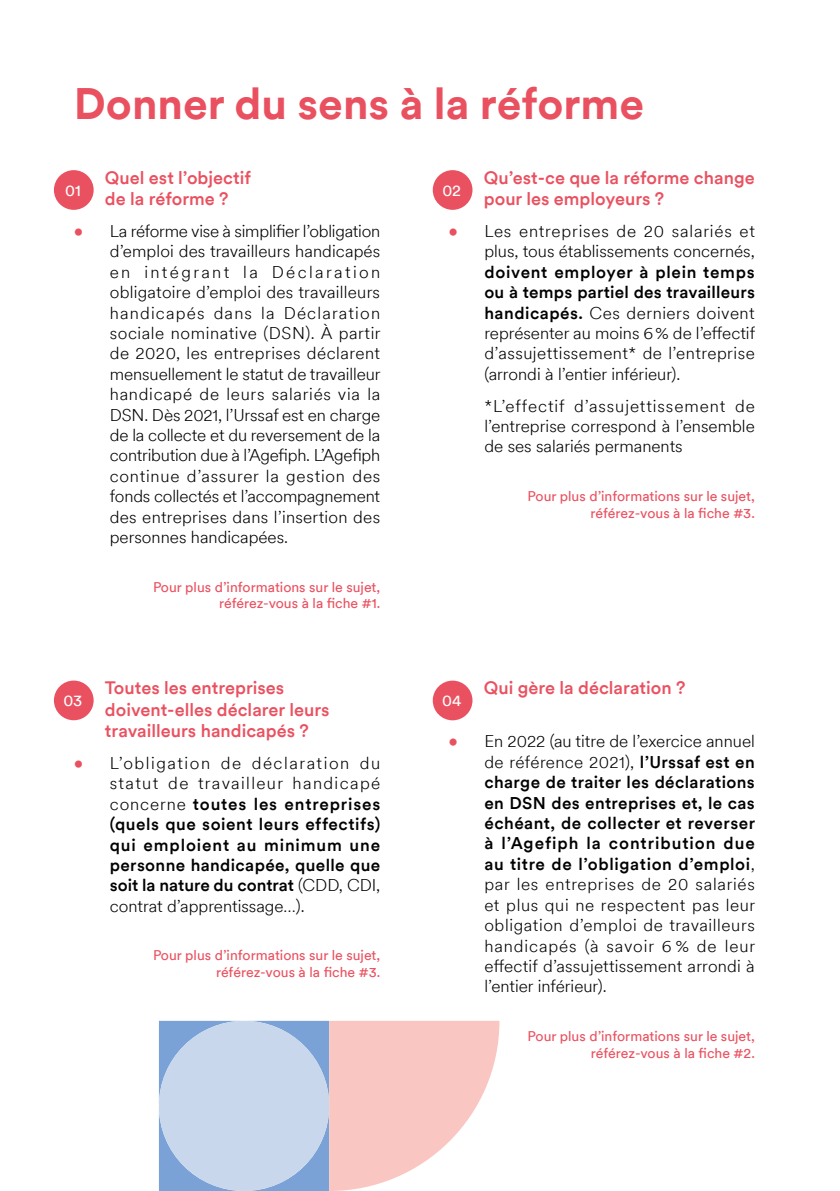
<style>
.page{position:relative;width:840px;height:1191px;background:#fff}
.page>*{position:absolute;margin:0;border:0;box-sizing:border-box;transform-origin:0 0}
.t1{font:700 44px "Circular";color:#ea5160}
.t2{font:500 18px/21.6px "Circular";color:#ea5160}
.t3{font:300 17px/20.4px "Circular";color:#000;text-align:justify}
.t4{font:500 17px/20.4px "Circular";letter-spacing:.02em;color:#000;text-align:justify}
.t5{font:16px "Circular";color:#fff}
.t6{font:14px "Circular";color:#ea5160}
.s1{font-weight:400;color:#ea5160}
.s2{font-weight:300}
.s3{font-weight:500}
</style>
<div class="page">
<div style="left:54px;top:170px;width:40px;height:40px;background:#ea5160;border-radius:50%"></div>
<div style="left:54px;top:680px;width:40px;height:40px;background:#ea5160;border-radius:50%"></div>
<div style="left:432px;top:170px;width:40px;height:40px;background:#ea5160;border-radius:50%"></div>
<div style="left:432px;top:680px;width:40px;height:40px;background:#ea5160;border-radius:50%"></div>
<svg style="left:159px;top:1020px;width:340px;height:171px;background:#d9cfda"></svg>
<p class="t1" style="left:74px;top:73px;width:571px">Donner du sens à la réforme</p>
<p class="t2" style="left:105px;top:166px;width:147px">Quel est l’objectif</p>
<p class="t2" style="left:105px;top:187px;width:125px">de la réforme ?</p>
<p class="t3" style="left:110px;top:220px;width:272px;text-indent:-36px"><span class="s1">•</span> La réforme vise à simplifier l’obligation d’emploi des travailleurs handicapés en intégrant la Déclaration obligatoire d’emploi des travailleurs handicapés dans la Déclaration sociale nominative (DSN). À partir de 2020, les entreprises déclarent mensuellement le statut de travailleur handicapé de leurs salariés via la DSN. Dès 2021, l’Urssaf est en charge de la collecte et du reversement de la contribution due à l’Agefiph. L’Agefiph continue d’assurer la gestion des fonds collectés et l’accompagnement des entreprises dans l’insertion des personnes handicapées.</p>
<p class="t6" style="left:153px;top:577px;width:229px">Pour plus d’informations sur le sujet,</p>
<p class="t6" style="left:219px;top:594px;width:162px">référez-vous à la fiche #1.</p>
<p class="t5" style="left:65px;top:180px;width:17px">01</p>
<p class="t2" style="left:105px;top:676px;width:181px">Toutes les entreprises</p>
<p class="t2" style="left:105px;top:697px;width:226px">doivent-elles déclarer leurs travailleurs handicapés ?</p>
<p class="t4" style="left:110px;top:752px;width:272px;text-indent:-36px"><span class="s1">•</span> <span class="s2">L’obligation de déclaration du statut de travailleur handicapé concerne</span> toutes les entreprises (quels que soient leurs effectifs) qui emploient au minimum une personne handicapée, quelle que soit la nature du contrat <span class="s2">(CDD, CDI, contrat d’apprentissage…).</span></p>
<p class="t6" style="left:153px;top:946px;width:229px">Pour plus d’informations sur le sujet,</p>
<p class="t6" style="left:216px;top:963px;width:166px">référez-vous à la fiche #3.</p>
<p class="t5" style="left:63px;top:690px;width:21px">03</p>
<p class="t2" style="left:483px;top:166px;width:272px">Qu’est-ce que la réforme change pour les employeurs ?</p>
<p class="t3" style="left:484px;top:220px;width:272px;text-indent:-36px"><span class="s1">•</span> Les entreprises de 20 salariés et plus, tous établissements concernés, <span class="s3">doivent employer à plein temps ou à temps partiel des travailleurs handicapés.</span> Ces derniers doivent représenter au moins 6% de l’effectif d’assujettissement* de l’entreprise (arrondi à l’entier inférieur).</p>
<p class="t3" style="left:484px;top:395px;width:272px">*L’effectif d’assujettissement de l’entreprise correspond à l’ensemble de ses salariés permanents</p>
<p class="t6" style="left:527px;top:487px;width:229px">Pour plus d’informations sur le sujet,</p>
<p class="t6" style="left:590px;top:503px;width:166px">référez-vous à la fiche #3.</p>
<p class="t5" style="left:442px;top:180px;width:20px">02</p>
<p class="t2" style="left:483px;top:676px;width:203px">Qui gère la déclaration ?</p>
<p class="t3" style="left:484px;top:730px;width:272px;text-indent:-36px"><span class="s1">•</span> En 2022 (au titre de l’exercice annuel de référence 2021), <span class="s3">l’Urssaf est en charge de traiter les déclarations en DSN des entreprises et, le cas échéant, de collecter et reverser à l’Agefiph la contribution due au titre de l’obligation d’emploi</span>, par les entreprises de 20 salariés et plus qui ne respectent pas leur obligation d’emploi de travailleurs handicapés (à savoir 6 % de leur effectif d’assujettissement arrondi à l’entier inférieur).</p>
<p class="t6" style="left:527px;top:1026px;width:229px">Pour plus d’informations sur le sujet,</p>
<p class="t6" style="left:590px;top:1043px;width:165px">référez-vous à la fiche #2.</p>
<p class="t5" style="left:442px;top:690px;width:21px">04</p>
</div>
